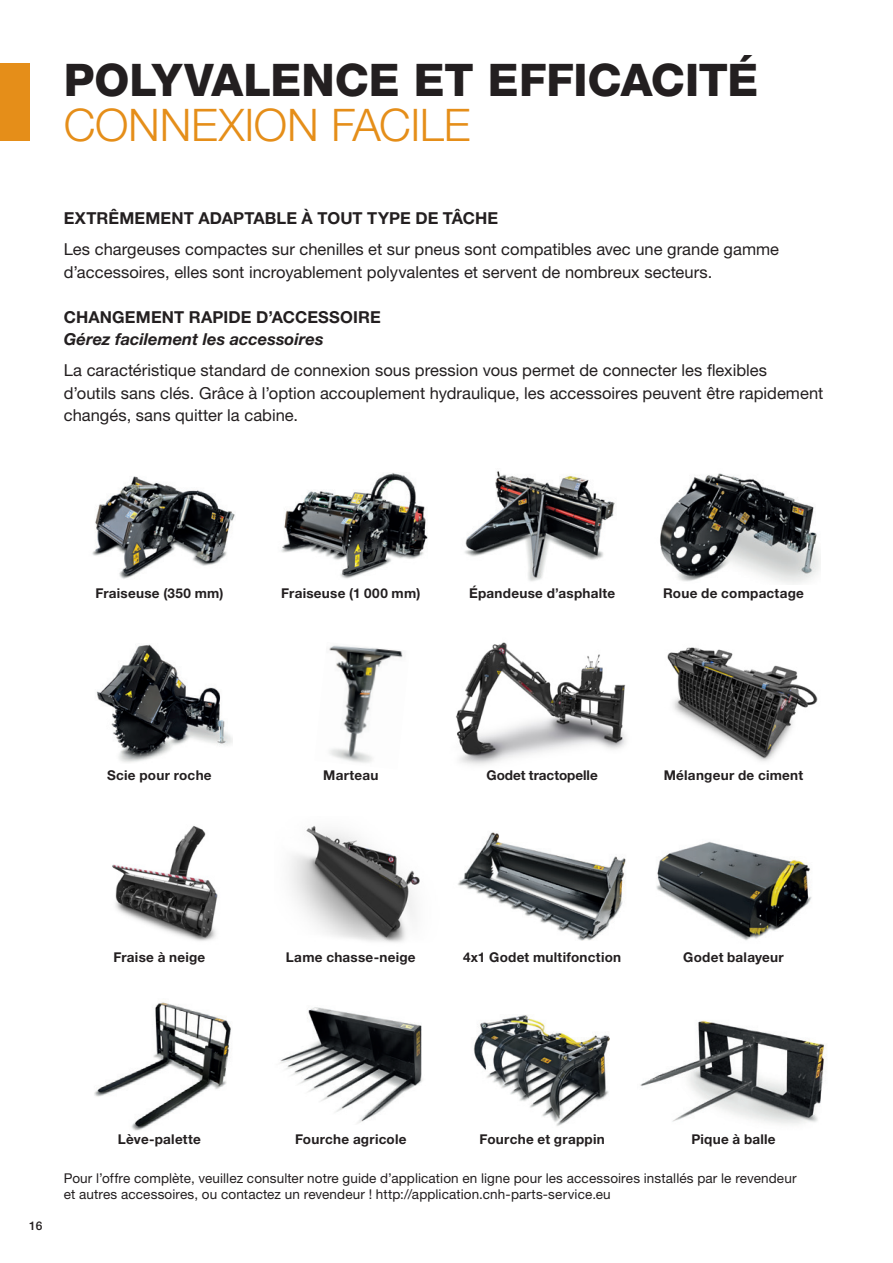
<style>
.page{position:relative;width:893px;height:1263px;background:#fff}
.page>*{position:absolute;margin:0;border:0;box-sizing:border-box;transform-origin:0 0}
.TITOLO_1{font:800 45px "Helvetica Neue LT Pro";letter-spacing:-.005em;color:#231f20}
.TITOLO_2{font:300 45px "Helvetica Neue LT Pro";letter-spacing:-.005em;color:#e58e19}
.TXT__11-15{font:16.5px/22.5px "Helvetica Neue LT Pro";color:#231f20}
.TITOLETTI{font:italic 700 16.5px/22.5px "Helvetica Neue LT Pro";letter-spacing:.005em;color:#231f20}
.TITOLETTI-2{font:700 16.5px "Helvetica Neue LT Pro";letter-spacing:.01em;color:#231f20}
.TXT__9-11{font:700 13.5px "Helvetica Neue LT Pro";letter-spacing:.02em;color:#231f20}
.TXT__9-11-2{font:13.5px/16.5px "Helvetica Neue LT Pro";letter-spacing:.01em;color:#231f20}
.TXT__9-11-3{font:700 13.5px "Helvetica Neue LT Pro";color:#231f20}
.t1{font:500 12px "Helvetica Neue LT Pro";color:#231f20}
.s1{font-style:normal}
</style>
<div class="page">
<img style="left:280px;top:1007px;width:143px;height:117px">
<img style="left:473px;top:1015px;width:137px;height:111px">
<img style="left:640px;top:1020px;width:185px;height:104px">
<img style="left:667px;top:647px;width:151px;height:114px">
<svg style="left:456px;top:642px;width:170px;height:123px"></svg>
<img style="left:329px;top:645px;width:74px;height:118px">
<img style="left:96px;top:644px;width:136px;height:119px">
<img style="left:660px;top:473px;width:161px;height:111px">
<img style="left:281px;top:473px;width:147px;height:106px">
<img style="left:464px;top:471px;width:151px;height:110px">
<img style="left:92px;top:476px;width:143px;height:103px">
<img style="left:656px;top:841px;width:156px;height:100px">
<img style="left:458px;top:832px;width:168px;height:109px">
<img style="left:289px;top:825px;width:131px;height:118px">
<img style="left:112px;top:826px;width:106px;height:115px">
<img style="left:94px;top:1002px;width:137px;height:129px">
<div style="left:0;top:64px;width:30px;height:77px;background:#e58e19"></div>
<p class="TITOLO_1" style="left:64px;top:53px;width:696px">POLYVALENCE ET EFFICACITÉ</p>
<p class="TITOLO_2" style="left:64px;top:97px;width:408px">CONNEXION FACILE</p>
<p class="TITOLETTI-2" style="left:64px;top:208px;width:436px">EXTRÊMEMENT ADAPTABLE À TOUT TYPE DE TÂCHE</p>
<p class="TXT__11-15" style="left:64px;top:238px;width:717px">Les chargeuses compactes sur chenilles et sur pneus sont compatibles avec une grande gamme d’accessoires, elles sont incroyablement polyvalentes et servent de nombreux secteurs.</p>
<p class="TITOLETTI" style="left:64px;top:305px;width:318px"><span class="s1">CHANGEMENT RAPIDE D’ACCESSOIRE<br></span>Gérez facilement les accessoires</p>
<p class="TXT__11-15" style="left:64px;top:359px;width:761px">La caractéristique standard de connexion sous pression vous permet de connecter les flexibles d’outils sans clés. Grâce à l’option accouplement hydraulique, les accessoires peuvent être rapidement changés, sans quitter la cabine.</p>
<p class="TXT__9-11" style="left:95px;top:584px;width:129px">Fraiseuse (350 mm)</p>
<p class="TXT__9-11" style="left:281px;top:584px;width:141px">Fraiseuse (1 000 mm)</p>
<p class="TXT__9-11" style="left:469px;top:584px;width:148px">Épandeuse d’asphalte</p>
<p class="TXT__9-11" style="left:663px;top:584px;width:142px">Roue de compactage</p>
<p class="TXT__9-11" style="left:107px;top:767px;width:106px">Scie pour roche</p>
<p class="TXT__9-11" style="left:323px;top:767px;width:57px">Marteau</p>
<p class="TXT__9-11-3" style="left:486px;top:767px;width:113px">Godet tractopelle</p>
<p class="TXT__9-11" style="left:664px;top:767px;width:141px">Mélangeur de ciment</p>
<p class="TXT__9-11" style="left:114px;top:949px;width:93px">Fraise à neige</p>
<p class="TXT__9-11" style="left:286px;top:949px;width:131px">Lame chasse-neige</p>
<p class="TXT__9-11" style="left:463px;top:949px;width:160px">4x1 Godet multifonction</p>
<p class="TXT__9-11" style="left:683px;top:949px;width:102px">Godet balayeur</p>
<p class="t1" style="left:29px;top:1218px;width:15px">16</p>
<p class="TXT__9-11" style="left:118px;top:1131px;width:84px">Lève-palette</p>
<p class="TXT__9-11" style="left:295px;top:1131px;width:113px">Fourche agricole</p>
<p class="TXT__9-11" style="left:479px;top:1131px;width:127px">Fourche et grappin</p>
<p class="TXT__9-11" style="left:691px;top:1131px;width:86px">Pique à balle</p>
<p class="TXT__9-11-2" style="left:64px;top:1169px;width:734px">Pour l’offre complète, veuillez consulter notre guide d’application en ligne pour les accessoires installés par le revendeur et autres accessoires, ou contactez un revendeur ! http://application.cnh-parts-service.eu</p>
</div>
